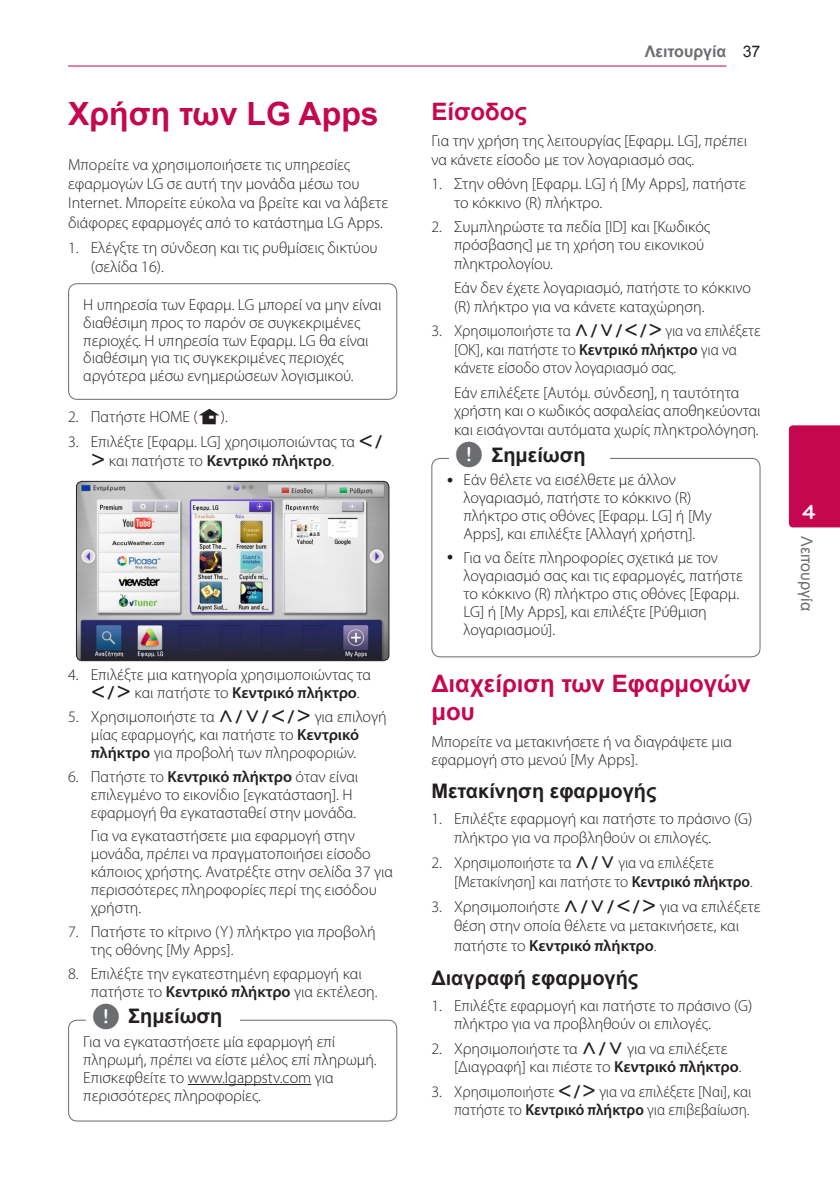
<style>
.page{position:relative;width:840px;height:1191px;background:#fff}
.page>*{position:absolute;margin:0;border:0;box-sizing:border-box;transform-origin:0 0}
.Title_1{font:700 32px "Arial";color:#c50750}
.Title_2{font:700 24px/28px "Arial";color:#c50750}
.t1{font:700 21px "Bryant LG";color:#fff}
.Title_3{font:700 20px "Arial";color:#231f20}
.Content_text_Num{font:300 16px/18.6px "Myriad Pro";color:#231f20}
.Contents_Text_Sub_Nu{font:300 16px/18px "Myriad Pro";color:#231f20}
.Content_text_Light{font:300 16px/19.2px "Myriad Pro";color:#231f20}
.t2{font:700 16px "Arial";color:#6c6d70}
.t3{font:16px "Arial";color:#6c6d70}
.s1{font-family:"UPSYS Common";font-weight:400}
.s2{font-weight:600}
.s3{font-family:"UPSYS Common";font-weight:400;font-size:30px;color:#6c6d70}
.s4{font-weight:400;color:#231f20}
</style>
<div class="page">
<hr style="left:68px;top:66px;width:658px;height:1px;background:#c50750">
<div style="left:788px;top:425px;width:51px;height:102px;background:#c50750"></div>
<div style="left:68px;top:283px;width:329px;height:117px;border:1px solid #6c6d70;border-radius:9px"></div>
<img style="left:76px;top:481px;width:313px;height:179px">
<div style="left:76px;top:481px;width:313px;height:180px;border:1px solid #231f20;border-radius:6px"></div>
<hr style="left:187px;top:1084px;width:124px;height:1px;background:#231f20">
<div style="left:68px;top:1019px;width:329px;height:102px;border:1px solid #6c6d70;border-radius:9px"></div>
<div style="left:86px;top:1013px;width:154px;height:20px;background:#fff"></div>
<div style="left:431px;top:458px;width:329px;height:199px;border:1px solid #6c6d70;border-radius:9px"></div>
<div style="left:449px;top:452px;width:160px;height:20px;background:#fff"></div>
<p class="Title_1" style="left:68px;top:93px;width:312px">Χρήση των LG Apps</p>
<p class="Content_text_Light" style="left:68px;top:155px;width:321px">Μπορείτε να χρησιμοποιήσετε τις υπηρεσίες εφαρμογών LG σε αυτή την μονάδα μέσω του Internet. Μπορείτε εύκολα να βρείτε και να λάβετε διάφορες εφαρμογές από το κατάστημα LG Apps.</p>
<p class="Content_text_Num" style="left:91px;top:237px;width:288px;line-height:19.2px;text-indent:-23px">1. Ελέγξτε τη σύνδεση και τις ρυθμίσεις δικτύου (σελίδα 16).</p>
<p class="Contents_Text_Sub_Nu" style="left:83px;top:296px;width:299px">Η υπηρεσία των Εφαρμ. LG μπορεί να μην είναι διαθέσιμη προς το παρόν σε συγκεκριμένες περιοχές. Η υπηρεσία των Εφαρμ. LG θα είναι διαθέσιμη για τις συγκεκριμένες περιοχές αργότερα μέσω ενημερώσεων λογισμικού.</p>
<p class="Content_text_Num" style="left:68px;top:407px;width:161px">2. Πατήστε HOME (<span class="s1">n</span>).</p>
<p class="Content_text_Num" style="left:91px;top:432px;width:294px;line-height:19.2px;text-indent:-23px">3. Επιλέξτε [Εφαρμ. LG] χρησιμοποιώντας τα <span class="s1">A/<br>D</span> και πατήστε το <span class="s2">Κεντρικό πλήκτρο</span>.</p>
<p class="Content_text_Num" style="left:91px;top:666px;width:281px;line-height:18px;text-indent:-23px">4. Επιλέξτε μια κατηγορία χρησιμοποιώντας τα<br><span class="s1">A/D</span> και πατήστε το <span class="s2">Κεντρικό πλήκτρο</span>.</p>
<p class="Content_text_Num" style="left:68px;top:707px;width:320px;line-height:18px;text-align:center">5. Χρησιμοποιήστε τα <span class="s1">W/S/A/D</span> για επιλογή μίας εφαρμογής, και πατήστε το <span class="s2">Κεντρικό πλήκτρο</span> για προβολή των πληροφοριών.</p>
<p class="Content_text_Num" style="left:91px;top:767px;width:269px;line-height:18px;text-indent:-23px">6. Πατήστε το <span class="s2">Κεντρικό πλήκτρο</span> όταν είναι επιλεγμένο το εικονίδιο [εγκατάσταση]. Η εφαρμογή θα εγκατασταθεί στην μονάδα.</p>
<p class="Contents_Text_Sub_Nu" style="left:91px;top:827px;width:303px">Για να εγκαταστήσετε μια εφαρμογή στην μονάδα, πρέπει να πραγματοποιήσει είσοδο κάποιος χρήστης. Ανατρέξτε στην σελίδα 37 για περισσότερες πληροφορίες περί της εισόδου χρήστη.</p>
<p class="Content_text_Num" style="left:91px;top:922px;width:286px;line-height:18px;text-indent:-23px">7. Πατήστε το κίτρινο (Y) πλήκτρο για προβολή της οθόνης [My Apps].</p>
<p class="Content_text_Num" style="left:91px;top:964px;width:288px;line-height:18px;text-indent:-23px">8. Επιλέξτε την εγκατεστημένη εφαρμογή και πατήστε το <span class="s2">Κεντρικό πλήκτρο</span> για εκτέλεση.</p>
<p class="Contents_Text_Sub_Nu" style="left:83px;top:1032px;width:295px">Για να εγκαταστήσετε μία εφαρμογή επί πληρωμή, πρέπει να είστε μέλος επί πληρωμή.<br>Επισκεφθείτε το www.lgappstv.com για περισσότερες πληροφορίες.</p>
<p class="Title_3" style="left:92px;top:1003px;width:132px"><span class="s3">,</span> Σημείωση</p>
<p class="t2" style="left:644px;top:41px;width:117px">Λειτουργία <span class="s4">37</span></p>
<p class="Title_2" style="left:431px;top:98px;width:97px">Είσοδος</p>
<p class="Content_text_Light" style="left:431px;top:131px;width:317px;line-height:18.6px">Για την χρήση της λειτουργίας [Εφαρμ. LG], πρέπει να κάνετε είσοδο με τον λογαριασμό σας.</p>
<p class="Content_text_Num" style="left:454px;top:174px;width:293px;text-indent:-23px">1. Στην οθόνη [Εφαρμ. LG] ή [My Apps], πατήστε το κόκκινο (R) πλήκτρο.</p>
<p class="Content_text_Num" style="left:454px;top:217px;width:257px;text-indent:-23px">2. Συμπληρώστε τα πεδία [ID] και [Κωδικός πρόσβασης] με τη χρήση του εικονικού πληκτρολογίου.</p>
<p class="Contents_Text_Sub_Nu" style="left:454px;top:278px;width:298px;line-height:18.6px">Εάν δεν έχετε λογαριασμό, πατήστε το κόκκινο (R) πλήκτρο για να κάνετε καταχώρηση.</p>
<p class="Content_text_Num" style="left:454px;top:321px;width:308px;text-indent:-23px">3. Χρησιμοποιήστε τα <span class="s1">W/S/A/D</span> για να επιλέξετε [OK], και πατήστε το <span class="s2">Κεντρικό πλήκτρο</span> για να κάνετε είσοδο στον λογαριασμό σας.</p>
<p class="Contents_Text_Sub_Nu" style="left:454px;top:383px;width:308px;line-height:18.6px">Εάν επιλέξετε [Αυτόμ. σύνδεση], η ταυτότητα χρήστη και ο κωδικός ασφαλείας αποθηκεύονται και εισάγονται αυτόματα χωρίς πληκτρολόγηση.</p>
<p class="Contents_Text_Sub_Nu" style="left:463px;top:470px;width:250px">Εάν θέλετε να εισέλθετε με άλλον λογαριασμό, πατήστε το κόκκινο (R) πλήκτρο στις οθόνες [Εφαρμ. LG] ή [My Apps], και επιλέξτε [Αλλαγή χρήστη].</p>
<p class="Contents_Text_Sub_Nu" style="left:463px;top:548px;width:280px">Για να δείτε πληροφορίες σχετικά με τον λογαριασμό σας και τις εφαρμογές, πατήστε το κόκκινο (R) πλήκτρο στις οθόνες [Εφαρμ.<br>LG] ή [My Apps], και επιλέξτε [Ρύθμιση λογαριασμού].</p>
<p class="Title_3" style="left:454px;top:441px;width:132px"><span class="s3">,</span> Σημείωση</p>
<p class="Title_2" style="left:431px;top:671px;width:321px">Διαχείριση των Εφαρμογών μου</p>
<p class="Content_text_Light" style="left:431px;top:732px;width:302px;line-height:18px">Μπορείτε να μετακινήσετε ή να διαγράψετε μια εφαρμογή στο μενού [My Apps].</p>
<p class="Title_3" style="left:431px;top:778px;width:227px">Μετακίνηση εφαρμογής</p>
<p class="Content_text_Num" style="left:454px;top:809px;width:300px;line-height:19.2px;text-indent:-23px">1. Επιλέξτε εφαρμογή και πατήστε το πράσινο (G) πλήκτρο για να προβληθούν οι επιλογές.</p>
<p class="Content_text_Num" style="left:454px;top:853px;width:300px;line-height:19.2px;text-indent:-23px">2. Χρησιμοποιήστε τα <span class="s1">W/S</span> για να επιλέξετε [Μετακίνηση] και πατήστε το <span class="s2">Κεντρικό πλήκτρο</span>.</p>
<p class="Content_text_Num" style="left:454px;top:897px;width:308px;line-height:19.2px;text-indent:-23px">3. Χρησιμοποιήστε <span class="s1">W/S/A/D</span> για να επιλέξετε θέση στην οποία θέλετε να μετακινήσετε, και πατήστε το <span class="s2">Κεντρικό πλήκτρο</span>.</p>
<p class="Title_3" style="left:431px;top:964px;width:208px">Διαγραφή εφαρμογής</p>
<p class="Content_text_Num" style="left:454px;top:996px;width:300px;text-indent:-23px">1. Επιλέξτε εφαρμογή και πατήστε το πράσινο (G) πλήκτρο για να προβληθούν οι επιλογές.</p>
<p class="Content_text_Num" style="left:454px;top:1039px;width:289px;text-indent:-23px">2. Χρησιμοποιήστε τα <span class="s1">W/S</span> για να επιλέξετε [Διαγραφή] και πιέστε το <span class="s2">Κεντρικό πλήκτρο</span>.</p>
<p class="Content_text_Num" style="left:431px;top:1081px;width:321px;text-align:right">3. Χρησιμοποιήστε <span class="s1">A/D</span> για να επιλέξετε [Ναι], και πατήστε το <span class="s2">Κεντρικό πλήκτρο</span> για επιβεβαίωση.</p>
<h3 class="t1" style="left:801px;top:499px;width:15px">4</h3>
<p class="t3" style="left:816px;top:536px;width:77px;rotate:90deg">Λειτουργία</p>
</div>
